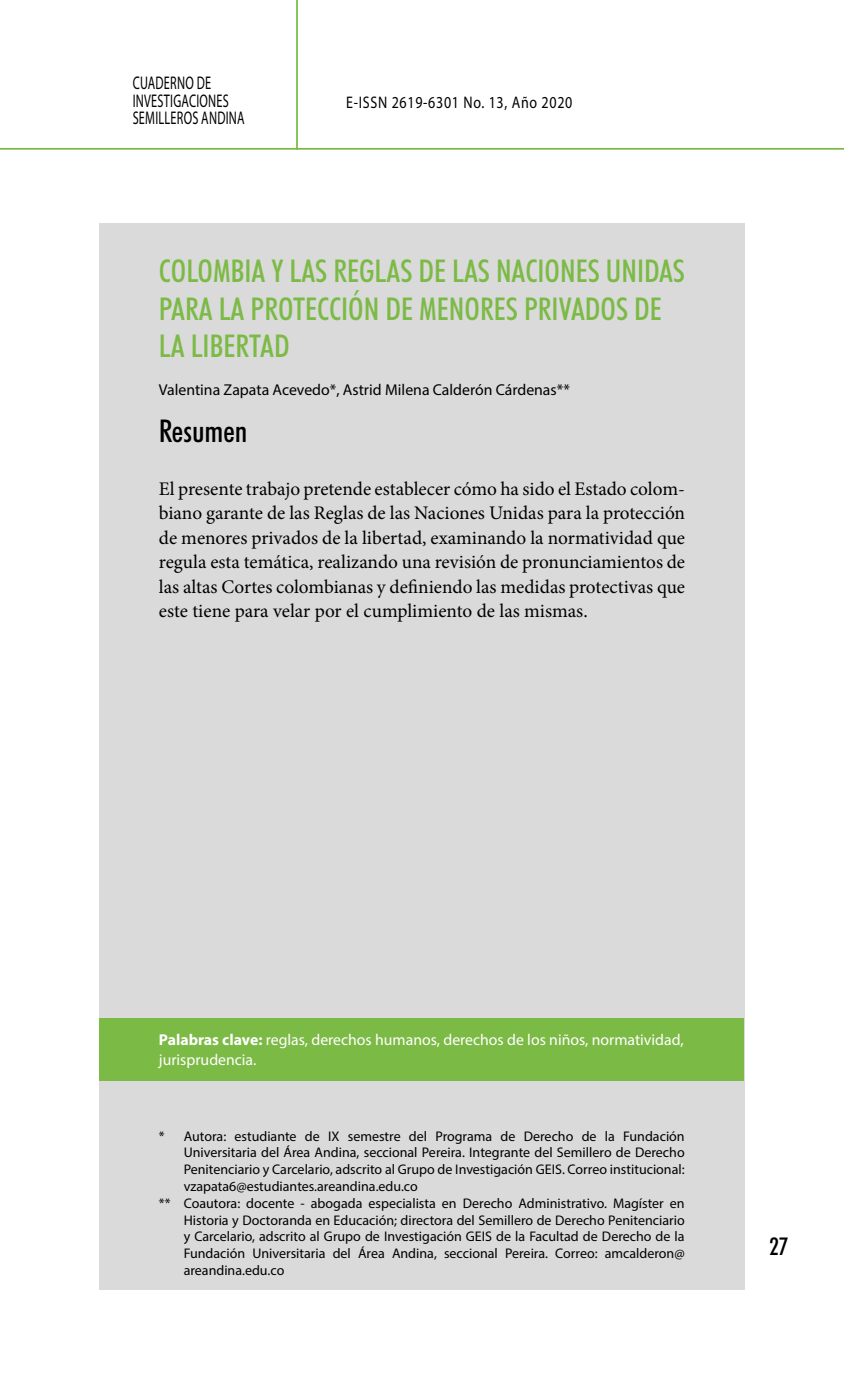
<style>
.page{position:relative;width:844px;height:1389px;background:#fff}
.page>*{position:absolute;margin:0;border:0;box-sizing:border-box;transform-origin:0 0}
.t1{font:500 condensed 31.5px/37.8px "Futura BT";color:#7cba46}
.t2{font:500 condensed 31.5px "Futura BT";color:#000}
.t3{font:500 condensed 24.5px "Futura BT";color:#000}
.t4{font:19.25px/24.5px "Minion Pro";color:#000;text-align:justify}
.t5{font:18.38px/17.5px "Myriad Pro";letter-spacing:.02em;color:#000;scale:.67 1}
.t6{font:16.8px "Myriad Pro";letter-spacing:.05em;color:#000;scale:.83 1}
.t7{font:15.75px/19.2px "Myriad Pro";color:#fff}
.t8{font:15.75px "Myriad Pro";color:#000}
.t9{font:14px "Myriad Pro";color:#000}
.s1{font-weight:700}
</style>
<div class="page">
<hr style="left:0;top:148px;width:843px;height:2px;background:#7cba46">
<hr style="left:296px;top:0;width:2px;height:150px;background:#7cba46">
<div style="left:99px;top:223px;width:645px;height:1067px;background:#dadada"></div>
<div style="left:99px;top:1018px;width:644px;height:62px;background:#7cba46"></div>
<h3 class="t5" style="left:133px;top:74px;width:169px">CUADERNO DE<br>INVESTIGACIONES<br>SEMILLEROS ANDINA</h3>
<p class="t6" style="left:346px;top:92px;width:274px">E-ISSN 2619-6301 No. 13, Año 2020</p>
<h1 class="t1" style="left:159px;top:251px;width:527px">COLOMBIA Y LAS REGLAS DE LAS NACIONES UNIDAS<br>PARA LA PROTECCIÓN DE MENORES PRIVADOS DE<br>LA LIBERTAD</h1>
<p class="t8" style="left:159px;top:380px;width:412px">Valentina Zapata Acevedo*, Astrid Milena Calderón Cárdenas**</p>
<h1 class="t2" style="left:159px;top:412px;width:90px">Resumen</h1>
<p class="t4" style="left:159px;top:476px;width:527px">El presente trabajo pretende establecer cómo ha sido el Estado colom&shy;biano garante de las Reglas de las Naciones Unidas para la protección de menores privados de la libertad, examinando la normatividad que regula esta temática, realizando una revisión de pronunciamientos de las altas Cortes colombianas y definiendo las medidas protectivas que este tiene para velar por el cumplimiento de las mismas.</p>
<p class="t7" style="left:159px;top:1030px;width:526px"><span class="s1">Palabras clave:</span> reglas, derechos humanos, derechos de los niños, normatividad, jurisprudencia.</p>
<p class="t9" style="left:159px;top:1127px;width:527px">* Autora: estudiante de IX semestre del Programa de Derecho de la Fundación</p>
<p class="t9" style="left:184px;top:1144px;width:502px">Universitaria del Área Andina, seccional Pereira. Integrante del Semillero de Derecho</p>
<p class="t9" style="left:184px;top:1161px;width:502px">Penitenciario y Carcelario, adscrito al Grupo de Investigación GEIS. Correo institucional:</p>
<p class="t9" style="left:184px;top:1178px;width:235px">vzapata6@estudiantes.areandina.edu.co</p>
<p class="t9" style="left:159px;top:1194px;width:527px">** Coautora: docente - abogada especialista en Derecho Administrativo. Magíster en</p>
<p class="t9" style="left:184px;top:1211px;width:502px">Historia y Doctoranda en Educación; directora del Semillero de Derecho Penitenciario</p>
<p class="t9" style="left:184px;top:1228px;width:502px">y Carcelario, adscrito al Grupo de Investigación GEIS de la Facultad de Derecho de la</p>
<p class="t9" style="left:184px;top:1245px;width:502px">Fundación Universitaria del Área Andina, seccional Pereira. Correo: amcalderon@</p>
<p class="t9" style="left:184px;top:1262px;width:102px">areandina.edu.co</p>
<h2 class="t3" style="left:769px;top:1231px;width:20px">27</h2>
</div>
